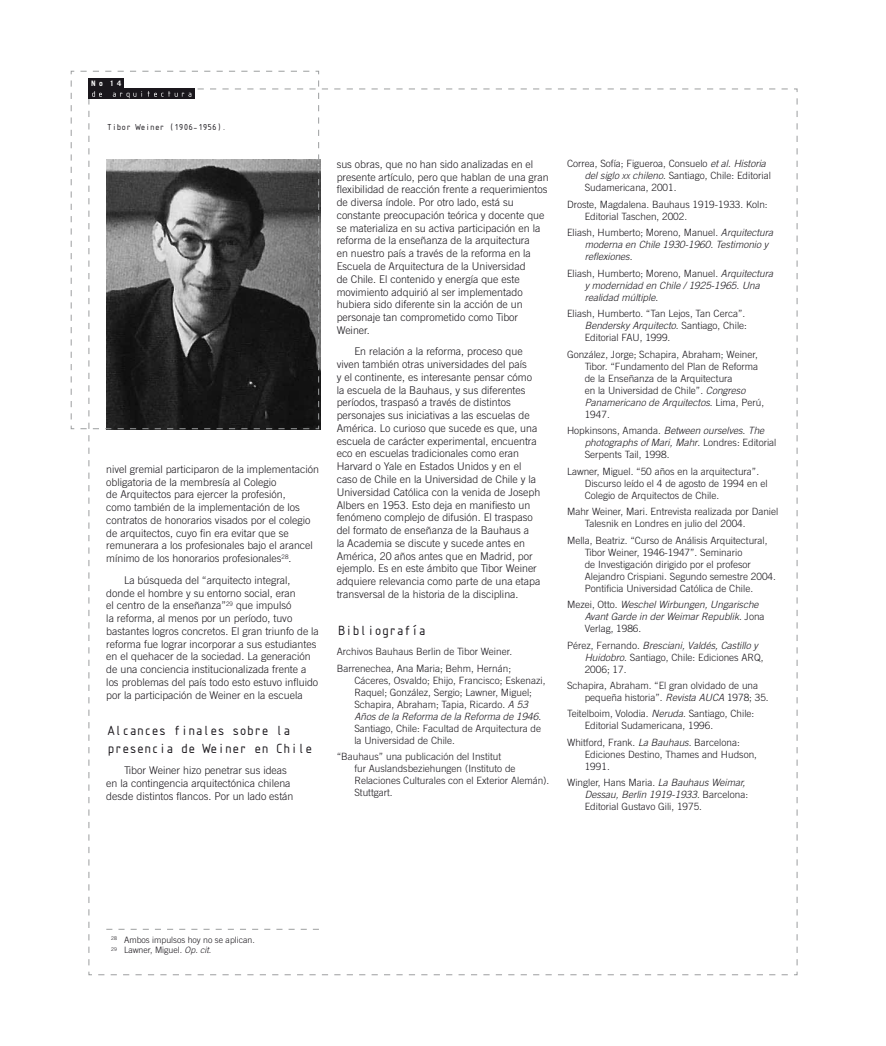
<style>
.page{position:relative;width:886px;height:1046px;background:#fff}
.page>*{position:absolute;margin:0;border:0;box-sizing:border-box;transform-origin:0 0}
.t1{font:14.38px/17.2px "ISOCTEUR";letter-spacing:-.2em;color:#1a171c}
.t2{font:300 10.62px/12.8px "Trade Gothic";color:#1a171c}
.t3{font:300 10px/12px "Trade Gothic";color:#1a171c}
.t4{font:italic 300 10px/12px "Trade Gothic";color:#1a171c}
.t5{font:9.38px "ISOCTEUR";letter-spacing:-.2em;color:#1a171c}
.t6{font:300 8.75px/10.5px "Trade Gothic";color:#1a171c}
.t7{font:700 7.5px "Trade Gothic";color:#fff}
.s1{font-style:italic}
.s2{font-style:italic;font-size:7px}
.s3{font-style:normal}
</style>
<div class="page">
<svg style="left:71px;top:71px;width:248px;height:358px"></svg>
<p class="t7" style="left:91px;top:79px;width:32px">N o 1 4</p>
<p class="t5" style="left:106px;top:121px;width:123px">Tibor Weiner (1906-1956).</p>
<p class="t2" style="left:106px;top:462px;width:214px">nivel gremial participaron de la implementación obligatoria de la membresía al Colegio<br>de Arquitectos para ejercer la profesión,<br>como también de la implementación de los contratos de honorarios visados por el colegio de arquitectos, cuyo fin era evitar que se remunerara a los profesionales bajo el arancel mínimo de los honorarios profesionales<sup>28</sup>.</p>
<p class="t2" style="left:106px;top:573px;width:214px;text-indent:18px">La búsqueda del “arquitecto integral, donde el hombre y su entorno social, eran<br>el centro de la enseñanza”<sup>29</sup> que impulsó<br>la reforma, al menos por un período, tuvo bastantes logros concretos. El gran triunfo de la reforma fue lograr incorporar a sus estudiantes en el quehacer de la sociedad. La generación de una conciencia institucionalizada frente a los problemas del país todo esto estuvo influido por la participación de Weiner en la escuela</p>
<h1 class="t1" style="left:106px;top:721px;width:209px">Alcances finales sobre la presencia de Weiner en Chile</h1>
<p class="t2" style="left:106px;top:763px;width:189px;text-indent:18px">Tibor Weiner hizo penetrar sus ideas en la contingencia arquitectónica chilena desde distintos flancos. Por un lado están</p>
<p class="t2" style="left:337px;top:158px;width:213px">sus obras, que no han sido analizadas en el presente artículo, pero que hablan de una gran flexibilidad de reacción frente a requerimientos de diversa índole. Por otro lado, está su constante preocupación teórica y docente que se materializa en su activa participación en la reforma de la enseñanza de la arquitectura<br>en nuestro país a través de la reforma en la Escuela de Arquitectura de la Universidad<br>de Chile. El contenido y energía que este movimiento adquirió al ser implementado hubiera sido diferente sin la acción de un personaje tan comprometido como Tibor Weiner.</p>
<p class="t2" style="left:337px;top:345px;width:205px;text-indent:18px">En relación a la reforma, proceso que viven también otras universidades del país<br>y el continente, es interesante pensar cómo la escuela de la Bauhaus, y sus diferentes períodos, traspasó a través de distintos personajes sus iniciativas a las escuelas de América. Lo curioso que sucede es que, una escuela de carácter experimental, encuentra eco en escuelas tradicionales como eran Harvard o Yale en Estados Unidos y en el caso de Chile en la Universidad de Chile y la Universidad Católica con la venida de Joseph Albers en 1953. Esto deja en manifiesto un fenómeno complejo de difusión. El traspaso del formato de enseñanza de la Bauhaus a<br>la Academia se discute y sucede antes en América, 20 años antes que en Madrid, por ejemplo. Es en este ámbito que Tibor Weiner adquiere relevancia como parte de una etapa transversal de la historia de la disciplina.</p>
<h1 class="t1" style="left:337px;top:620px;width:92px">Bibliografía</h1>
<p class="t3" style="left:337px;top:643px;width:177px;line-height:16.4px">Archivos Bauhaus Berlin de Tibor Weiner.<br>Barrenechea, Ana Maria; Behm, Hernán;</p>
<p class="t3" style="left:354px;top:674px;width:193px">Cáceres, Osvaldo; Ehijo, Francisco; Eskenazi, Raquel; González, Sergio; Lawner, Miguel; Schapira, Abraham; Tapia, Ricardo. <span class="s1">A 53<br>Años de la Reforma de la Reforma de 1946</span>.<br>Santiago, Chile: Facultad de Arquitectura de la Universidad de Chile.</p>
<p class="t3" style="left:354px;top:750px;width:196px;text-indent:-18px">“Bauhaus” una publicación del Institut<br>fur Auslandsbeziehungen (Instituto de Relaciones Culturales con el Exterior Alemán).<br>Stuttgart.</p>
<p class="t3" style="left:585px;top:158px;width:188px;text-indent:-18px">Correa, Sofía; Figueroa, Consuelo <span class="s1">et al</span>. <span class="s1">Historia del siglo</span> <span class="s2">xx</span> <span class="s1">chileno</span>. Santiago, Chile: Editorial<br>Sudamericana, 2001.</p>
<p class="t3" style="left:585px;top:198px;width:184px;text-indent:-18px">Droste, Magdalena. Bauhaus 1919-1933. Koln:<br>Editorial Taschen, 2002.</p>
<p class="t4" style="left:585px;top:227px;width:190px;text-indent:-18px"><span class="s3">Eliash, Humberto; Moreno, Manuel.</span> Arquitectura moderna en Chile 1930-1960. Testimonio y reflexiones<span class="s3">.</span></p>
<p class="t4" style="left:585px;top:267px;width:190px;text-indent:-18px"><span class="s3">Eliash, Humberto; Moreno, Manuel.</span> Arquitectura y modernidad en Chile / 1925-1965. Una realidad múltiple<span class="s3">.</span></p>
<p class="t3" style="left:585px;top:307px;width:164px;text-indent:-18px">Eliash, Humberto. “Tan Lejos, Tan Cerca”.<br><span class="s1">Bendersky Arquitecto</span>. Santiago, Chile:<br>Editorial FAU, 1999.</p>
<p class="t3" style="left:585px;top:348px;width:181px;text-indent:-18px">González, Jorge; Schapira, Abraham; Weiner, Tibor. “Fundamento del Plan de Reforma de la Enseñanza de la Arquitectura<br>en la Universidad de Chile”. <span class="s1">Congreso Panamericano de Arquitectos</span>. Lima, Perú, 1947.</p>
<p class="t3" style="left:585px;top:424px;width:193px;text-indent:-18px">Hopkinsons, Amanda. <span class="s1">Between ourselves. The photographs of Mari, Mahr</span>. Londres: Editorial<br>Serpents Tail, 1998.</p>
<p class="t3" style="left:585px;top:465px;width:184px;text-indent:-18px">Lawner, Miguel. “50 años en la arquitectura”.<br>Discurso leído el 4 de agosto de 1994 en el<br>Colegio de Arquitectos de Chile.</p>
<p class="t3" style="left:585px;top:505px;width:195px;text-indent:-18px">Mahr Weiner, Mari. Entrevista realizada por Daniel<br>Talesnik en Londres en julio del 2004.</p>
<p class="t3" style="left:585px;top:534px;width:193px;text-indent:-18px">Mella, Beatriz. “Curso de Análisis Arquitectural, Tibor Weiner, 1946-1947”. Seminario<br>de Investigación dirigido por el profesor Alejandro Crispiani. Segundo semestre 2004.<br>Pontificia Universidad Católica de Chile.</p>
<p class="t4" style="left:585px;top:598px;width:181px;text-indent:-18px"><span class="s3">Mezei, Otto.</span> Weschel Wirbungen, Ungarische<br>Avant Garde in der Weimar Republik<span class="s3">. Jona<br>Verlag, 1986.</span></p>
<p class="t3" style="left:585px;top:638px;width:180px;text-indent:-18px">Pérez, Fernando. <span class="s1">Bresciani, Valdés, Castillo y<br>Huidobro</span>. Santiago, Chile: Ediciones ARQ,<br>2006; 17.</p>
<p class="t3" style="left:585px;top:679px;width:185px;text-indent:-18px">Schapira, Abraham. “El gran olvidado de una pequeña historia”. <span class="s1">Revista AUCA</span> 1978; 35.</p>
<p class="t3" style="left:585px;top:707px;width:171px;text-indent:-18px">Teitelboim, Volodia. <span class="s1">Neruda</span>. Santiago, Chile:<br>Editorial Sudamericana, 1996.</p>
<p class="t3" style="left:585px;top:736px;width:174px;text-indent:-18px">Whitford, Frank. <span class="s1">La Bauhaus</span>. Barcelona:<br>Ediciones Destino, Thames and Hudson,<br>1991.</p>
<p class="t3" style="left:585px;top:776px;width:165px;text-indent:-18px">Wingler, Hans Maria. <span class="s1">La Bauhaus Weimar,<br>Dessau, Berlin 1919-1933</span>. Barcelona:<br>Editorial Gustavo Gili, 1975.</p>
<p class="t6" style="left:111px;top:934px;width:145px"><sup>28</sup> Ambos impulsos hoy no se aplican.<br><sup>29</sup> Lawner, Miguel. <span class="s1">Op. cit</span>.</p>
</div>
